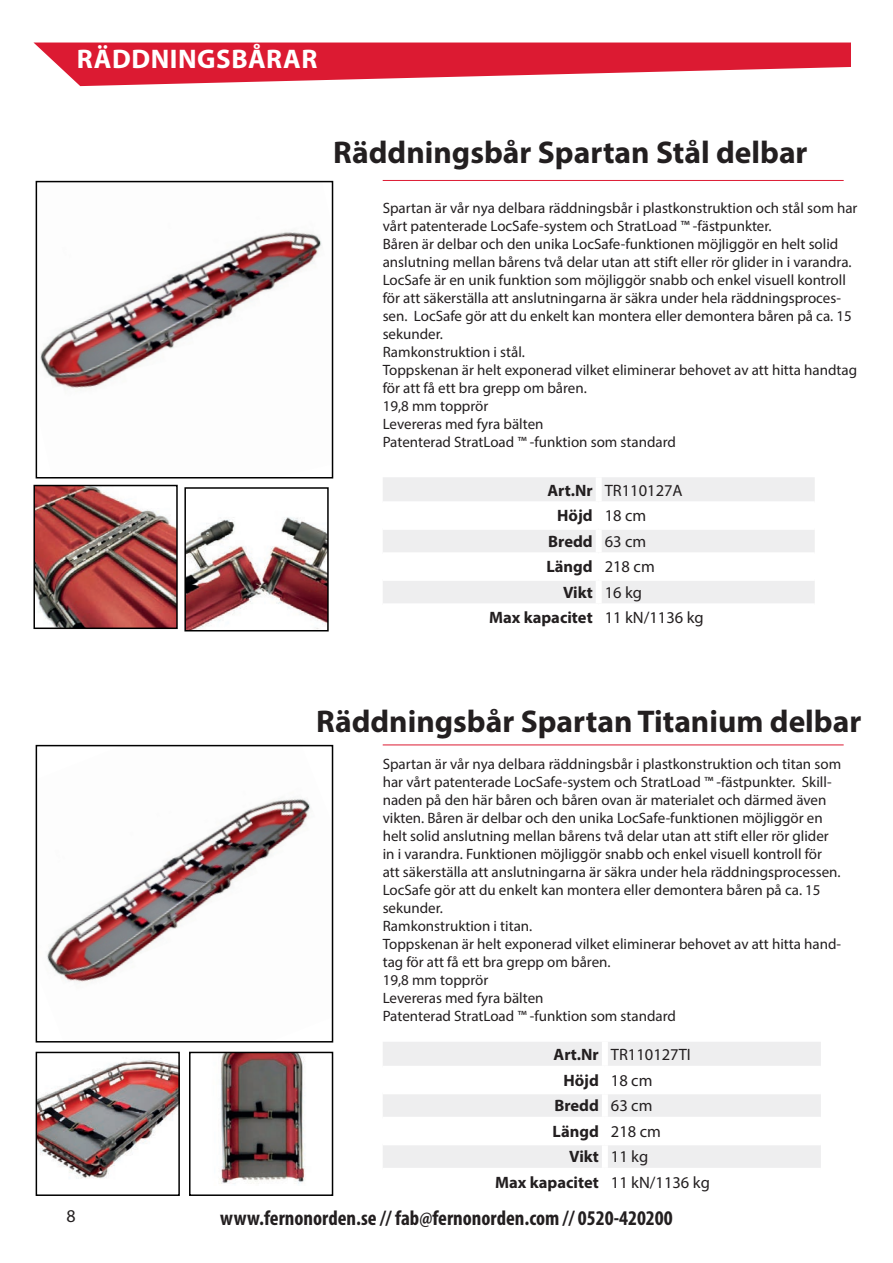
<style>
.page{position:relative;width:893px;height:1263px;background:#fff}
.page>*{position:absolute;margin:0;border:0;box-sizing:border-box;transform-origin:0 0}
.t1{font:700 31.5px "Myriad Pro";color:#231f20}
.t2{font:700 27px "Myriad Pro";letter-spacing:.02em;color:#fff}
.t3{font:700 condensed 21px "Myriad Pro";color:#231f20}
.t4{font:18px "Myriad Pro";color:#231f20}
.t5{font:700 16.5px "Myriad Pro";color:#231f20}
.t6{font:16.5px "Myriad Pro";color:#231f20}
.t7{font:15px/18px "Myriad Pro";color:#231f20}
.s1{font-weight:700}
.s2{font-weight:400}
</style>
<div class="page">
<svg style="left:34px;top:43px;width:817px;height:43px"></svg>
<hr style="left:383px;top:180px;width:461px;height:1px;background:#dc1a32">
<img style="left:40px;top:230px;width:282px;height:158px">
<div style="left:36px;top:181px;width:297px;height:297px;border:2px solid #000"></div>
<img style="left:36px;top:488px;width:139px;height:138px">
<div style="left:33px;top:485px;width:145px;height:144px;border:2px solid #000"></div>
<hr style="left:383px;top:744px;width:461px;height:1px;background:#dc1a32">
<img style="left:47px;top:798px;width:264px;height:185px">
<div style="left:36px;top:745px;width:297px;height:297px;border:2px solid #000"></div>
<img style="left:39px;top:1058px;width:138px;height:121px">
<div style="left:36px;top:1052px;width:144px;height:144px;border:2px solid #000"></div>
<img style="left:187px;top:517px;width:139px;height:111px">
<div style="left:184px;top:487px;width:145px;height:144px;border:2px solid #000"></div>
<svg style="left:383px;top:1042px;width:438px;height:126px;fill:#eeeeef"></svg>
<div style="left:602px;top:1042px;width:6px;height:24px;background:#fff"></div>
<div style="left:602px;top:1069px;width:6px;height:22px;background:#fff"></div>
<div style="left:602px;top:1094px;width:6px;height:23px;background:#fff"></div>
<div style="left:602px;top:1120px;width:6px;height:22px;background:#fff"></div>
<div style="left:602px;top:1145px;width:6px;height:23px;background:#fff"></div>
<hr style="left:383px;top:1066px;width:222px;height:3px;background:#fff">
<hr style="left:605px;top:1066px;width:216px;height:3px;background:#fff">
<hr style="left:383px;top:1091px;width:222px;height:3px;background:#fff">
<hr style="left:605px;top:1091px;width:216px;height:3px;background:#fff">
<hr style="left:383px;top:1117px;width:222px;height:3px;background:#fff">
<hr style="left:605px;top:1117px;width:216px;height:3px;background:#fff">
<hr style="left:383px;top:1142px;width:222px;height:3px;background:#fff">
<hr style="left:605px;top:1142px;width:216px;height:3px;background:#fff">
<svg style="left:383px;top:477px;width:432px;height:126px;fill:#eeeeef"></svg>
<div style="left:596px;top:477px;width:6px;height:24px;background:#fff"></div>
<div style="left:596px;top:504px;width:6px;height:23px;background:#fff"></div>
<div style="left:596px;top:530px;width:6px;height:22px;background:#fff"></div>
<div style="left:596px;top:555px;width:6px;height:23px;background:#fff"></div>
<div style="left:596px;top:581px;width:6px;height:22px;background:#fff"></div>
<hr style="left:383px;top:501px;width:216px;height:3px;background:#fff">
<hr style="left:599px;top:501px;width:216px;height:3px;background:#fff">
<hr style="left:383px;top:527px;width:216px;height:3px;background:#fff">
<hr style="left:599px;top:527px;width:216px;height:3px;background:#fff">
<hr style="left:383px;top:552px;width:216px;height:3px;background:#fff">
<hr style="left:599px;top:552px;width:216px;height:3px;background:#fff">
<hr style="left:383px;top:578px;width:216px;height:3px;background:#fff">
<hr style="left:599px;top:578px;width:216px;height:3px;background:#fff">
<img style="left:219px;top:1055px;width:86px;height:129px">
<div style="left:189px;top:1052px;width:144px;height:144px;border:2px solid #000"></div>
<h2 class="t2" style="left:77px;top:41px;width:242px">RÄDDNINGSBÅRAR</h2>
<h1 class="t1" style="left:333px;top:132px;width:476px">Räddningsbår Spartan Stål delbar</h1>
<p class="t7" style="left:383px;top:199px;width:476px">Spartan är vår nya delbara räddningsbår i plastkonstruktion och stål som har vårt patenterade LocSafe-system och StratLoad ™ -fästpunkter.<br>Båren är delbar och den unika LocSafe-funktionen möjliggör en helt solid anslutning mellan bårens två delar utan att stift eller rör glider in i varandra.<br>LocSafe är en unik funktion som möjliggör snabb och enkel visuell kontroll för att säkerställa att anslutningarna är säkra under hela räddningsproces&shy;sen. LocSafe gör att du enkelt kan montera eller demontera båren på ca. 15 sekunder.<br>Ramkonstruktion i stål.<br>Toppskenan är helt exponerad vilket eliminerar behovet av att hitta handtag för att få ett bra grepp om båren.<br>19,8 mm topprör<br>Levereras med fyra bälten<br>Patenterad StratLoad ™ -funktion som standard</p>
<p class="t6" style="left:547px;top:480px;width:137px"><span class="s1">Art.Nr</span> TR110127A</p>
<p class="t5" style="left:557px;top:505px;width:91px">Höjd <span class="s2">18 cm</span></p>
<p class="t5" style="left:548px;top:530px;width:100px">Bredd <span class="s2">63 cm</span></p>
<p class="t5" style="left:546px;top:556px;width:110px">Längd <span class="s2">218 cm</span></p>
<p class="t5" style="left:563px;top:581px;width:80px">Vikt <span class="s2">16 kg</span></p>
<p class="t5" style="left:489px;top:607px;width:216px">Max kapacitet <span class="s2">11 kN/1136 kg</span></p>
<h1 class="t1" style="left:316px;top:701px;width:547px">Räddningsbår Spartan Titanium delbar</h1>
<p class="t7" style="left:383px;top:755px;width:460px">Spartan är vår nya delbara räddningsbår i plastkonstruktion och titan som har vårt patenterade LocSafe-system och StratLoad ™ -fästpunkter. Skill&shy;naden på den här båren och båren ovan är materialet och därmed även vikten. Båren är delbar och den unika LocSafe-funktionen möjliggör en helt solid anslutning mellan bårens två delar utan att stift eller rör glider in i varandra. Funktionen möjliggör snabb och enkel visuell kontroll för att säkerställa att anslutningarna är säkra under hela räddningsprocessen.<br>LocSafe gör att du enkelt kan montera eller demontera båren på ca. 15 sekunder.<br>Ramkonstruktion i titan.<br>Toppskenan är helt exponerad vilket eliminerar behovet av att hitta hand&shy;tag för att få ett bra grepp om båren.<br>19,8 mm topprör<br>Levereras med fyra bälten<br>Patenterad StratLoad ™ -funktion som standard</p>
<p class="t6" style="left:554px;top:1044px;width:139px"><span class="s1">Art.Nr</span> TR110127TI</p>
<p class="t5" style="left:563px;top:1069px;width:91px">Höjd <span class="s2">18 cm</span></p>
<p class="t5" style="left:554px;top:1095px;width:100px">Bredd <span class="s2">63 cm</span></p>
<p class="t5" style="left:552px;top:1120px;width:110px">Längd <span class="s2">218 cm</span></p>
<p class="t5" style="left:569px;top:1146px;width:80px">Vikt <span class="s2">11 kg</span></p>
<p class="t5" style="left:495px;top:1171px;width:216px">Max kapacitet <span class="s2">11 kN/1136 kg</span></p>
<p class="t4" style="left:66px;top:1205px;width:11px">8</p>
<h3 class="t3" style="left:220px;top:1204px;width:454px">www.fernonorden.se // fab@fernonorden.com // 0520-420200</h3>
</div>
